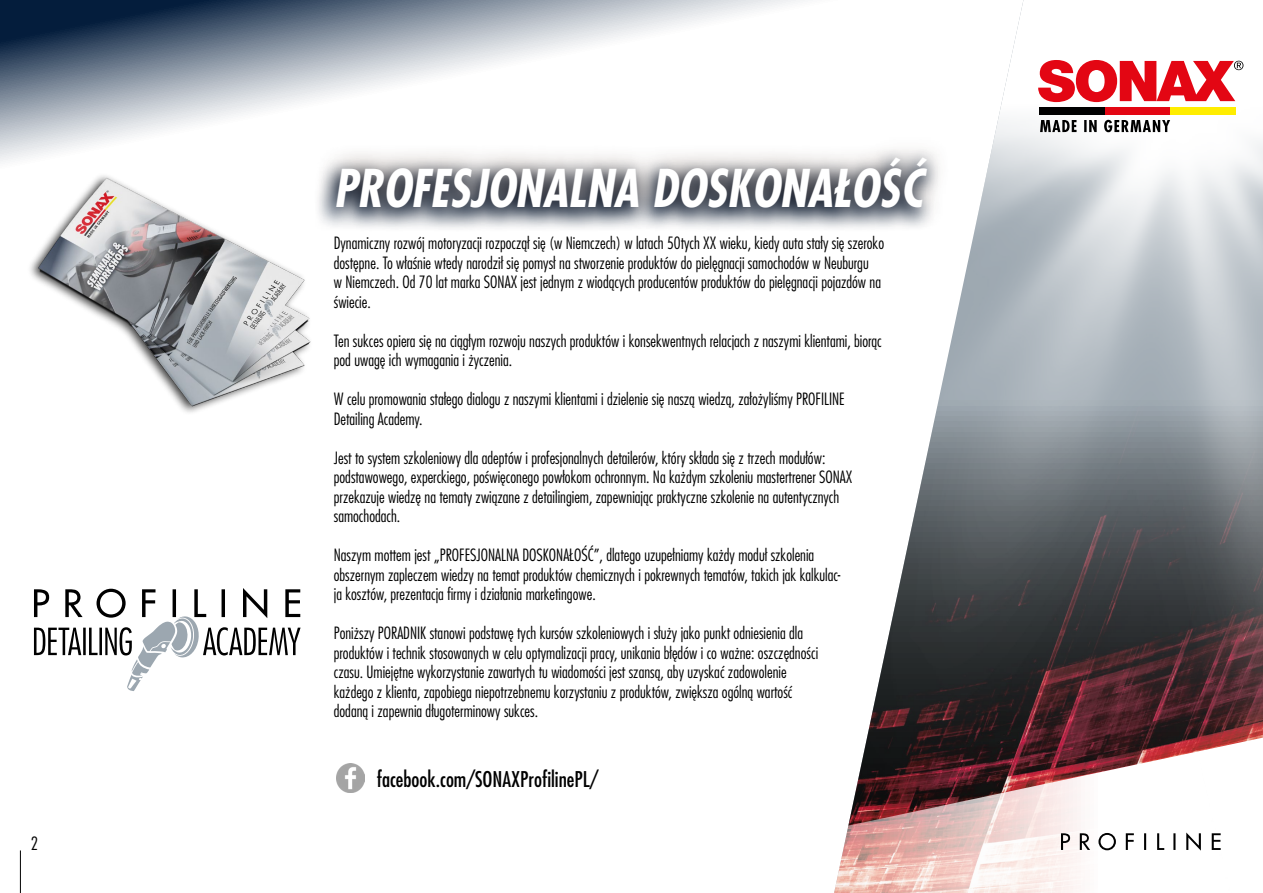
<style>
.page{position:relative;width:1263px;height:893px;background:#fff}
.page>*{position:absolute;margin:0;border:0;box-sizing:border-box;transform-origin:0 0}
.t1{font:italic 700 50.7px "Futura Std Cnd Bd Obl WD";color:#fff;scale:.95 1}
.t2{font:21.15px "Futura Std Cnd WD";color:#000}
.t3{font:17.85px "Futura Std Cnd Light WD";color:#000}
.t4{font:16.5px/19.5px "Futura Std Cnd Light WD";color:#000}
</style>
<div class="page">
<svg style="left:0;top:0;width:805px;height:163px"></svg>
<img style="left:867px;top:0;width:396px;height:735px">
<svg style="left:834px;top:735px;width:429px;height:158px"></svg>
<div style="left:1040px;top:107px;width:65px;height:7px;background:#000"></div>
<div style="left:1105px;top:107px;width:65px;height:7px;background:#e30613"></div>
<div style="left:1170px;top:107px;width:65px;height:7px;background:#ffed00"></div>
<svg style="left:1038px;top:60px;width:205px;height:42px"></svg>
<svg style="left:1040px;top:119px;width:130px;height:13px"></svg>
<div style="left:312px;top:134px;width:639px;height:99px;background:#503727;opacity:.7"></div>
<svg style="left:1061px;top:832px;width:160px;height:18px"></svg>
<hr style="left:20px;top:850px;width:1px;height:43px;background:#000">
<img style="left:30px;top:165px;width:294px;height:248px">
<svg style="left:34px;top:588px;width:267px;height:103px"></svg>
<img style="left:336px;top:764px;width:29px;height:28px">
<p class="t3" style="left:31px;top:833px;width:9px">2</p>
<h1 class="t1" style="left:334px;top:156px;width:620px">PROFESJONALNA DOSKONAŁOŚĆ</h1>
<p class="t4" style="left:334px;top:233px;width:552px">Dynamiczny rozwój motoryzacji rozpoczął się (w Niemczech) w latach 50tych XX wieku, kiedy auta stały się szeroko dostępne. To właśnie wtedy narodził się pomysł na stworzenie produktów do pielęgnacji samochodów w Neuburgu<br>w Niemczech. Od 70 lat marka SONAX jest jednym z wiodących producentów produktów do pielęgnacji pojazdów na świecie.</p>
<p class="t4" style="left:334px;top:331px;width:549px">Ten sukces opiera się na ciągłym rozwoju naszych produktów i konsekwentnych relacjach z naszymi klientami, biorąc pod uwagę ich wymagania i życzenia.</p>
<p class="t4" style="left:334px;top:389px;width:512px">W celu promowania stałego dialogu z naszymi klientami i dzielenie się naszą wiedzą, założyliśmy PROFILINE<br>Detailing Academy.</p>
<p class="t4" style="left:334px;top:448px;width:520px">Jest to system szkoleniowy dla adeptów i profesjonalnych detailerów, który składa się z trzech modułów: podstawowego, experckiego, poświęconego powłokom ochronnym. Na każdym szkoleniu mastertrener SONAX przekazuje wiedzę na tematy związane z detailingiem, zapewniając praktyczne szkolenie na autentycznych samochodach.</p>
<p class="t4" style="left:334px;top:545px;width:508px">Naszym mottem jest „PROFESJONALNA DOSKONAŁOŚĆ”, dlatego uzupełniamy każdy moduł szkolenia obszernym zapleczem wiedzy na temat produktów chemicznych i pokrewnych tematów, takich jak kalkulac&shy;ja kosztów, prezentacja firmy i działania marketingowe.</p>
<p class="t4" style="left:334px;top:623px;width:486px">Poniższy PORADNIK stanowi podstawę tych kursów szkoleniowych i służy jako punkt odniesienia dla produktów i technik stosowanych w celu optymalizacji pracy, unikania błędów i co ważne: oszczędności czasu. Umiejętne wykorzystanie zawartych tu wiadomości jest szansą, aby uzyskać zadowolenie każdego z klienta, zapobiega niepotrzebnemu korzystaniu z produktów, zwiększa ogólną wartość dodaną i zapewnia długoterminowy sukces.</p>
<p class="t2" style="left:377px;top:766px;width:223px">facebook.com/SONAXProfilinePL/</p>
</div>
